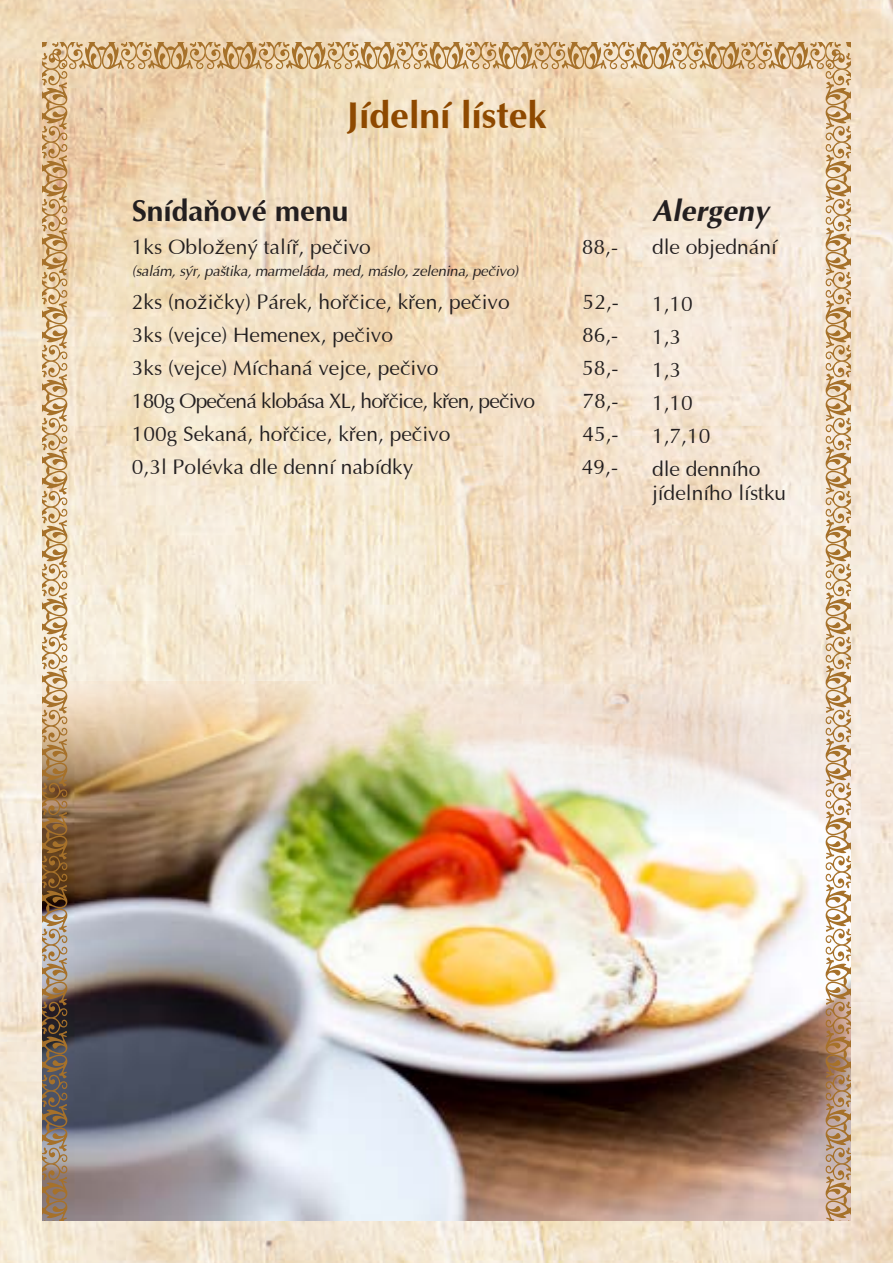
<style>
.page{position:relative;width:893px;height:1263px;background:#fff}
.page>*{position:absolute;margin:0;border:0;box-sizing:border-box;transform-origin:0 0}
.t1{font:37.5px "Ottawa CE Bold";color:#8e4900}
.t2{font:30px "Ottawa CE Bold";color:#231f20}
.t3{font:italic 30px "Ottawa CE Bold";color:#231f20}
.t4{font:21px/33px "Ottawa CE";color:#231f20}
.t5{font:21px "Ottawa CE";letter-spacing:-.04em;color:#231f20}
.t6{font:15px "Ottawa CE Italic";letter-spacing:-.02em;color:#231f20}
</style>
<div class="page">
<img style="left:0;top:0;width:893px;height:1263px">
<img style="left:43px;top:43px;width:807px;height:1177px">
<p class="t1" style="left:347px;top:91px;width:201px">Jídelní lístek</p>
<p class="t2" style="left:132px;top:192px;width:218px">Snídaňové menu</p>
<p class="t4" style="left:132px;top:230px;width:241px">1ks Obložený talíř, pečivo</p>
<p class="t4" style="left:582px;top:230px;width:38px">88,-</p>
<p class="t6" style="left:132px;top:262px;width:388px">(salám, sýr, paštika, marmeláda, med, máslo, zelenina, pečivo)</p>
<p class="t4" style="left:132px;top:286px;width:379px">2ks (nožičky) Párek, hořčice, křen, pečivo</p>
<p class="t4" style="left:583px;top:286px;width:38px">52,-</p>
<p class="t4" style="left:132px;top:319px;width:263px">3ks (vejce) Hemenex, pečivo</p>
<p class="t4" style="left:582px;top:319px;width:38px">86,-</p>
<p class="t4" style="left:132px;top:352px;width:308px">3ks (vejce) Míchaná vejce, pečivo</p>
<p class="t4" style="left:582px;top:352px;width:38px">58,-</p>
<p class="t5" style="left:132px;top:389px;width:405px">180g Opečená klobása XL, hořčice, křen, pečivo</p>
<p class="t4" style="left:582px;top:385px;width:38px">78,-</p>
<p class="t4" style="left:132px;top:418px;width:320px">100g Sekaná, hořčice, křen, pečivo</p>
<p class="t4" style="left:582px;top:418px;width:38px">45,-</p>
<p class="t4" style="left:132px;top:451px;width:283px">0,3l Polévka dle denní nabídky</p>
<p class="t4" style="left:582px;top:451px;width:38px">49,-</p>
<p class="t3" style="left:652px;top:191px;width:118px">Alergeny</p>
<p class="t4" style="left:652px;top:230px;width:126px">dle objednání</p>
<p class="t4" style="left:652px;top:287px;width:42px">1,10</p>
<p class="t4" style="left:652px;top:320px;width:31px">1,3</p>
<p class="t4" style="left:652px;top:353px;width:42px">1,3<br>1,10</p>
<p class="t4" style="left:652px;top:419px;width:60px">1,7,10</p>
<p class="t4" style="left:652px;top:456px;width:136px;line-height:24px">dle denního jídelního lístku</p>
</div>
